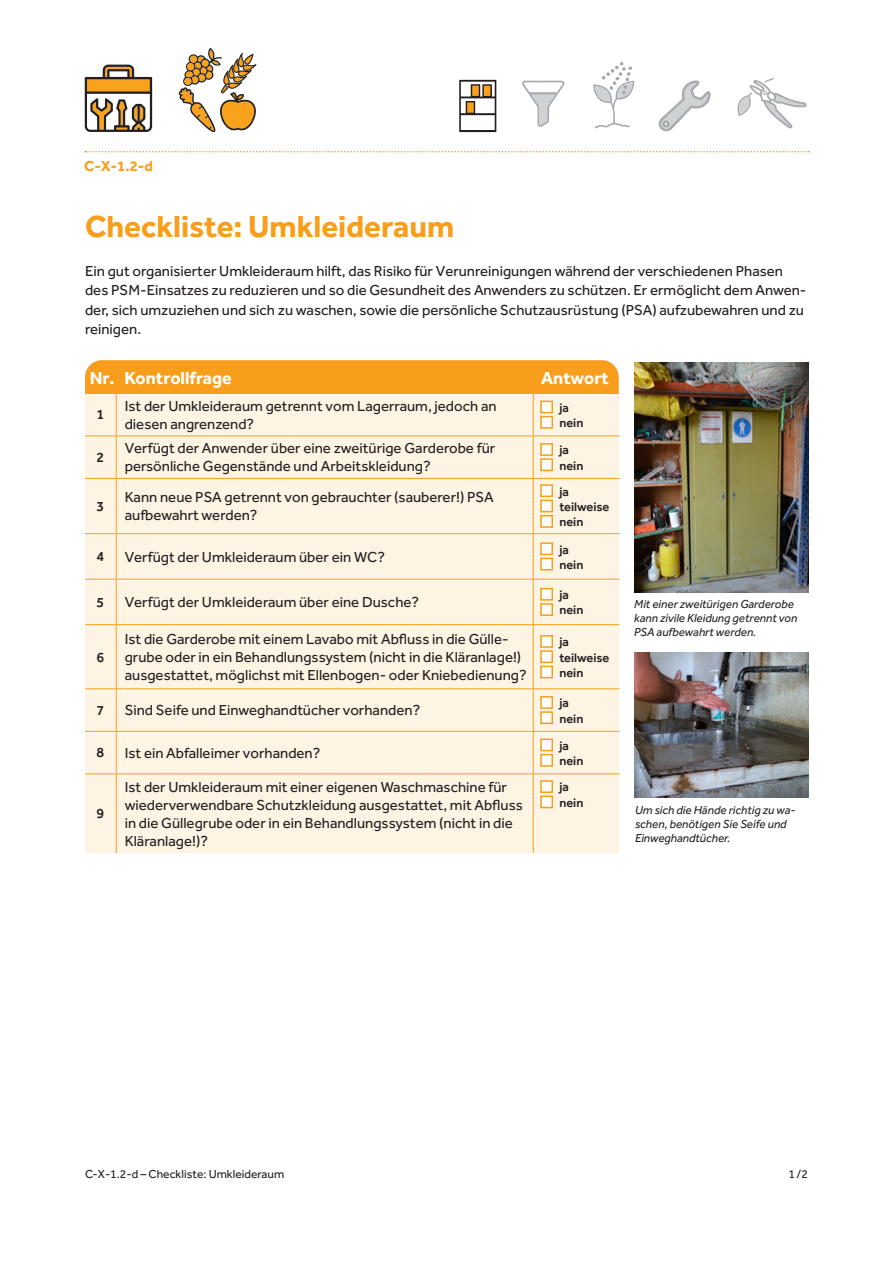
<style>
.page{position:relative;width:893px;height:1263px;background:#fff}
.page>*{position:absolute;margin:0;border:0;box-sizing:border-box;transform-origin:0 0}
.titel_gross{font:700 31.5px "Effra";color:#f89e1c}
.t1{font:700 18px "Effra";color:#fff}
.text_in_tabelle{font:15px/18px "Effra";color:#231f20}
.titel_gross-2{font:15px/19.5px "Effra";color:#231f20}
.titel_lauftext{font:700 15px "Effra";color:#f89e1c}
.t2{font:500 14.25px "Effra";color:#231f20}
.Absatzformat_1{font:500 12.75px "Effra";color:#231f20}
.legende{font:italic 12px/14.4px "Effra";color:#231f20}
.t3{font:12px "Effra";color:#231f20}
</style>
<div class="page">
<svg style="left:179px;top:48px;width:77px;height:84px"></svg>
<svg style="left:522px;top:81px;width:42px;height:46px"></svg>
<hr style="left:529px;top:92px;width:28px;height:2px;background:#a8a9ad">
<svg style="left:658px;top:81px;width:52px;height:50px"></svg>
<svg style="left:593px;top:62px;width:41px;height:66px"></svg>
<svg style="left:737px;top:78px;width:70px;height:51px"></svg>
<svg style="left:459px;top:80px;width:37px;height:52px"></svg>
<svg style="left:85px;top:151px;width:724px;height:1px"></svg>
<svg style="left:85px;top:65px;width:67px;height:67px"></svg>
<div style="left:85px;top:394px;width:534px;height:459px;background:#fef4e4"></div>
<hr style="left:116px;top:393px;width:1px;height:42px;background:#f89e1c">
<hr style="left:533px;top:394px;width:1px;height:41px;background:#f89e1c">
<hr style="left:85px;top:435px;width:31px;height:1px;background:#f89e1c">
<hr style="left:116px;top:435px;width:417px;height:1px;background:#f89e1c">
<hr style="left:116px;top:436px;width:1px;height:42px;background:#f89e1c">
<hr style="left:533px;top:435px;width:86px;height:1px;background:#f89e1c">
<hr style="left:533px;top:436px;width:1px;height:42px;background:#f89e1c">
<hr style="left:85px;top:478px;width:31px;height:1px;background:#f89e1c">
<hr style="left:116px;top:478px;width:417px;height:1px;background:#f89e1c">
<hr style="left:116px;top:479px;width:1px;height:54px;background:#f89e1c">
<hr style="left:533px;top:478px;width:86px;height:1px;background:#f89e1c">
<hr style="left:533px;top:479px;width:1px;height:54px;background:#f89e1c">
<hr style="left:85px;top:533px;width:31px;height:1px;background:#f89e1c">
<hr style="left:116px;top:533px;width:417px;height:1px;background:#f89e1c">
<hr style="left:116px;top:534px;width:1px;height:45px;background:#f89e1c">
<hr style="left:533px;top:533px;width:86px;height:1px;background:#f89e1c">
<hr style="left:533px;top:534px;width:1px;height:45px;background:#f89e1c">
<hr style="left:85px;top:579px;width:31px;height:1px;background:#f89e1c">
<hr style="left:116px;top:579px;width:417px;height:1px;background:#f89e1c">
<hr style="left:116px;top:579px;width:1px;height:45px;background:#f89e1c">
<hr style="left:533px;top:579px;width:86px;height:1px;background:#f89e1c">
<hr style="left:533px;top:579px;width:1px;height:45px;background:#f89e1c">
<hr style="left:85px;top:624px;width:31px;height:1px;background:#f89e1c">
<hr style="left:116px;top:624px;width:417px;height:1px;background:#f89e1c">
<hr style="left:116px;top:625px;width:1px;height:63px;background:#f89e1c">
<hr style="left:533px;top:624px;width:86px;height:1px;background:#f89e1c">
<hr style="left:533px;top:625px;width:1px;height:63px;background:#f89e1c">
<hr style="left:85px;top:688px;width:31px;height:1px;background:#f89e1c">
<hr style="left:116px;top:688px;width:417px;height:1px;background:#f89e1c">
<hr style="left:116px;top:689px;width:1px;height:42px;background:#f89e1c">
<hr style="left:533px;top:688px;width:86px;height:1px;background:#f89e1c">
<hr style="left:533px;top:689px;width:1px;height:42px;background:#f89e1c">
<hr style="left:85px;top:731px;width:31px;height:1px;background:#f89e1c">
<hr style="left:116px;top:731px;width:417px;height:1px;background:#f89e1c">
<hr style="left:116px;top:732px;width:1px;height:41px;background:#f89e1c">
<hr style="left:533px;top:731px;width:86px;height:1px;background:#f89e1c">
<hr style="left:533px;top:732px;width:1px;height:41px;background:#f89e1c">
<hr style="left:85px;top:773px;width:31px;height:1px;background:#f89e1c">
<hr style="left:116px;top:773px;width:417px;height:1px;background:#f89e1c">
<hr style="left:116px;top:774px;width:1px;height:79px;background:#f89e1c">
<hr style="left:533px;top:773px;width:86px;height:1px;background:#f89e1c">
<hr style="left:533px;top:774px;width:1px;height:79px;background:#f89e1c">
<div style="left:540px;top:401px;width:13px;height:12px;background:#fff;border:2px solid #f89e1c"></div>
<div style="left:540px;top:416px;width:13px;height:13px;background:#fff;border:2px solid #f89e1c"></div>
<div style="left:540px;top:443px;width:13px;height:13px;background:#fff;border:2px solid #f89e1c"></div>
<div style="left:540px;top:458px;width:13px;height:13px;background:#fff;border:2px solid #f89e1c"></div>
<div style="left:540px;top:484px;width:13px;height:13px;background:#fff;border:2px solid #f89e1c"></div>
<div style="left:540px;top:500px;width:13px;height:12px;background:#fff;border:2px solid #f89e1c"></div>
<div style="left:540px;top:515px;width:13px;height:13px;background:#fff;border:2px solid #f89e1c"></div>
<div style="left:540px;top:542px;width:13px;height:13px;background:#fff;border:2px solid #f89e1c"></div>
<div style="left:540px;top:558px;width:13px;height:12px;background:#fff;border:2px solid #f89e1c"></div>
<div style="left:540px;top:588px;width:13px;height:13px;background:#fff;border:2px solid #f89e1c"></div>
<div style="left:540px;top:603px;width:13px;height:13px;background:#fff;border:2px solid #f89e1c"></div>
<div style="left:540px;top:635px;width:13px;height:13px;background:#fff;border:2px solid #f89e1c"></div>
<div style="left:540px;top:650px;width:13px;height:13px;background:#fff;border:2px solid #f89e1c"></div>
<div style="left:540px;top:666px;width:13px;height:12px;background:#fff;border:2px solid #f89e1c"></div>
<div style="left:540px;top:696px;width:13px;height:13px;background:#fff;border:2px solid #f89e1c"></div>
<div style="left:540px;top:711px;width:13px;height:13px;background:#fff;border:2px solid #f89e1c"></div>
<div style="left:540px;top:738px;width:13px;height:13px;background:#fff;border:2px solid #f89e1c"></div>
<div style="left:540px;top:754px;width:13px;height:13px;background:#fff;border:2px solid #f89e1c"></div>
<div style="left:540px;top:780px;width:13px;height:13px;background:#fff;border:2px solid #f89e1c"></div>
<div style="left:540px;top:795px;width:13px;height:13px;background:#fff;border:2px solid #f89e1c"></div>
<div style="left:85px;top:360px;width:534px;height:34px;background:#f89e1c"></div>
<img style="left:634px;top:362px;width:175px;height:230px">
<img style="left:634px;top:652px;width:175px;height:145px">
<p class="titel_lauftext" style="left:84px;top:157px;width:70px">C-X-1.2-d</p>
<p class="titel_gross" style="left:85px;top:207px;width:371px">Checkliste: Umkleideraum</p>
<p class="titel_gross-2" style="left:85px;top:261px;width:723px">Ein gut organisierter Umkleideraum hilft, das Risiko für Verunreinigungen während der verschiedenen Phasen des PSM-Einsatzes zu reduzieren und so die Gesundheit des Anwenders zu schützen. Er ermöglicht dem Anwen&shy;der, sich umzuziehen und sich zu waschen, sowie die persönliche Schutzausrüstung (PSA) aufzubewahren und zu reinigen.</p>
<p class="t1" style="left:90px;top:367px;width:27px">Nr.</p>
<p class="t1" style="left:124px;top:367px;width:109px">Kontrollfrage</p>
<p class="t1" style="left:541px;top:367px;width:70px">Antwort</p>
<p class="t2" style="left:97px;top:406px;width:9px">1</p>
<p class="titel_gross-2" style="left:125px;top:396px;width:373px;line-height:18px">Ist der Umkleideraum getrennt vom Lagerraum, jedoch an diesen angrenzend?</p>
<p class="Absatzformat_1" style="left:559px;top:400px;width:11px">ja</p>
<p class="Absatzformat_1" style="left:559px;top:415px;width:26px">nein</p>
<p class="t2" style="left:97px;top:449px;width:9px">2</p>
<p class="text_in_tabelle" style="left:125px;top:439px;width:372px">Verfügt der Anwender über eine zweitürige Garderobe für persönliche Gegenstände und Arbeitskleidung?</p>
<p class="Absatzformat_1" style="left:559px;top:442px;width:11px">ja</p>
<p class="Absatzformat_1" style="left:559px;top:458px;width:26px">nein</p>
<p class="t2" style="left:97px;top:498px;width:9px">3</p>
<p class="text_in_tabelle" style="left:125px;top:488px;width:370px">Kann neue PSA getrennt von gebrauchter (sauberer!) PSA aufbewahrt werden?</p>
<p class="Absatzformat_1" style="left:559px;top:484px;width:11px">ja</p>
<p class="Absatzformat_1" style="left:559px;top:499px;width:52px">teilweise</p>
<p class="Absatzformat_1" style="left:559px;top:514px;width:26px">nein</p>
<p class="t2" style="left:97px;top:548px;width:9px">4</p>
<p class="text_in_tabelle" style="left:125px;top:547px;width:262px">Verfügt der Umkleideraum über ein WC?</p>
<p class="t2" style="left:97px;top:593px;width:9px">5</p>
<p class="text_in_tabelle" style="left:125px;top:593px;width:296px">Verfügt der Umkleideraum über eine Dusche?</p>
<p class="Absatzformat_1" style="left:559px;top:542px;width:11px">ja</p>
<p class="Absatzformat_1" style="left:559px;top:557px;width:26px">nein</p>
<p class="Absatzformat_1" style="left:559px;top:587px;width:11px">ja</p>
<p class="Absatzformat_1" style="left:559px;top:602px;width:26px">nein</p>
<p class="t2" style="left:97px;top:648px;width:9px">6</p>
<p class="text_in_tabelle" style="left:125px;top:630px;width:403px">Ist die Garderobe mit einem Lavabo mit Abfluss in die Gülle&shy;grube oder in ein Behandlungssystem (nicht in die Kläranlage!) ausgestattet, möglichst mit Ellenbogen- oder Kniebedienung?</p>
<p class="Absatzformat_1" style="left:559px;top:634px;width:11px">ja</p>
<p class="Absatzformat_1" style="left:559px;top:650px;width:52px">teilweise</p>
<p class="Absatzformat_1" style="left:559px;top:665px;width:26px">nein</p>
<p class="t2" style="left:97px;top:702px;width:9px">7</p>
<p class="text_in_tabelle" style="left:125px;top:701px;width:297px">Sind Seife und Einweghandtücher vorhanden?</p>
<p class="t2" style="left:97px;top:744px;width:9px">8</p>
<p class="text_in_tabelle" style="left:125px;top:743px;width:197px">Ist ein Abfalleimer vorhanden?</p>
<p class="Absatzformat_1" style="left:559px;top:695px;width:11px">ja</p>
<p class="Absatzformat_1" style="left:559px;top:711px;width:26px">nein</p>
<p class="Absatzformat_1" style="left:559px;top:738px;width:11px">ja</p>
<p class="Absatzformat_1" style="left:559px;top:753px;width:26px">nein</p>
<p class="t2" style="left:97px;top:805px;width:9px">9</p>
<p class="text_in_tabelle" style="left:125px;top:777px;width:400px">Ist der Umkleideraum mit einer eigenen Waschmaschine für wiederverwendbare Schutzkleidung ausgestattet, mit Abfluss in die Güllegrube oder in ein Behandlungssystem (nicht in die Kläranlage!)?</p>
<p class="Absatzformat_1" style="left:559px;top:780px;width:11px">ja</p>
<p class="Absatzformat_1" style="left:559px;top:795px;width:26px">nein</p>
<p class="legende" style="left:634px;top:596px;width:165px">Mit einer zweitürigen Garderobe kann zivile Kleidung getrennt von<br>PSA aufbewahrt werden.</p>
<p class="legende" style="left:635px;top:802px;width:162px">Um sich die Hände richtig zu wa&shy;schen, benötigen Sie Seife und<br>Einweghandtücher.</p>
<p class="t3" style="left:85px;top:1167px;width:201px">C-X-1.2-d – Checkliste: Umkleideraum</p>
<p class="t3" style="left:788px;top:1167px;width:21px">1/2</p>
</div>
